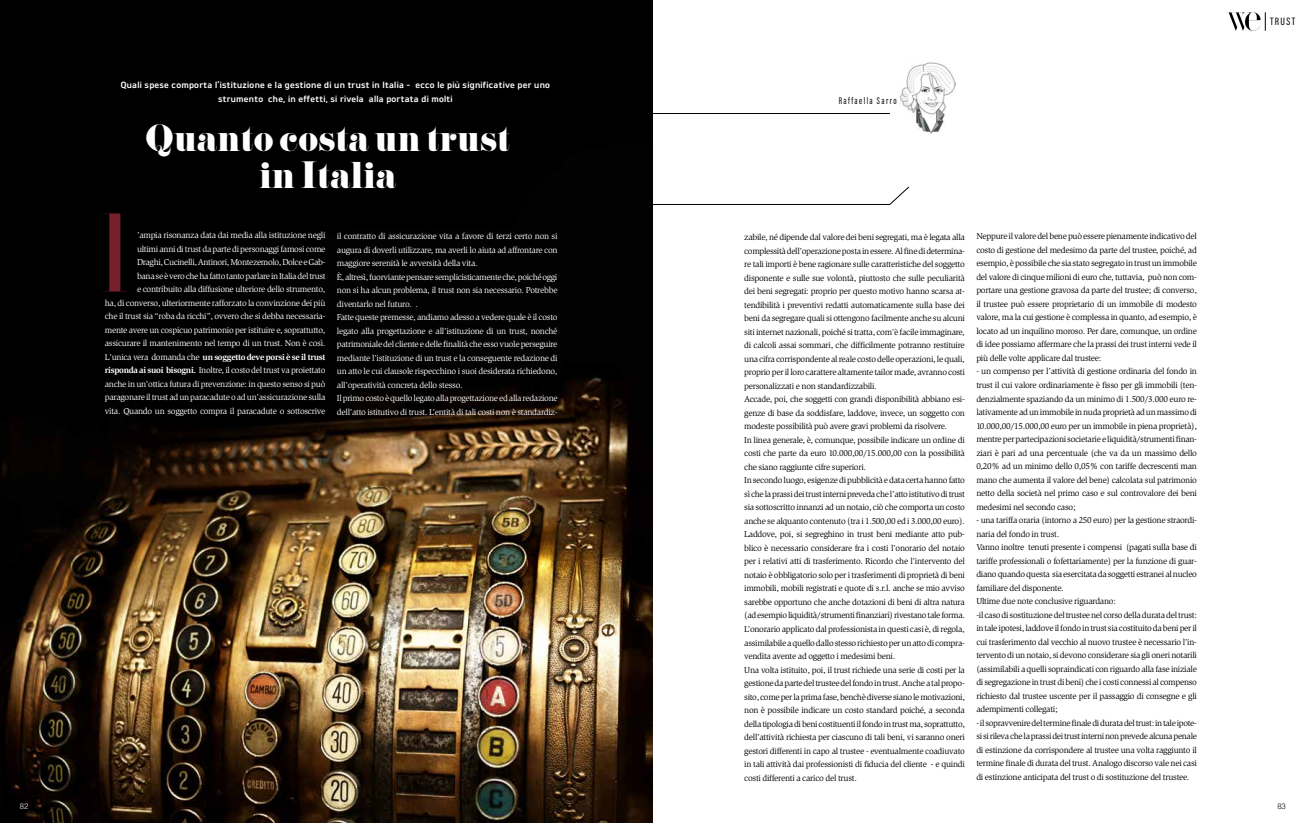
<style>
.page{position:relative;width:1304px;height:823px;background:#fff}
.page>*{position:absolute;margin:0;border:0;box-sizing:border-box;transform-origin:0 0}
.t1{font:500 111.4px "Narziss";color:#76202c}
.t2{font:34px/37px "Pistilli";letter-spacing:-.01em;color:#fff;text-align:center}
.t3{font:11px "Acumin Pro Extra Cond";letter-spacing:.115em;color:#000;scale:1.14 1}
.t4{font:10px "Acumin Pro Extra Cond";letter-spacing:.14em;color:#000}
.t5{font:700 9px/14px "Triumph Brokman";letter-spacing:.03em;color:#fff;text-align:center}
.t6{font:8.8px/13.5px "Slimbach Std";letter-spacing:-.03em;color:#000;text-align:justify}
.t7{font:8.8px/13.5px "Slimbach Std";letter-spacing:-.03em;color:#fff;text-align:right}
.t8{font:300 8px "Helvetica";color:#fff;scale:.95 1}
.t9{font:300 8px "Helvetica";color:#000;scale:.95 1}
.s1{font-weight:700}
</style>
<div class="page">
<img style="left:0;top:0;width:653px;height:822px">
<img style="left:900px;top:62px;width:55px;height:72px">
<hr style="left:107px;top:113px;width:783px;height:1px;background:#000">
<svg style="left:87px;top:95px;width:20px;height:19px"></svg>
<svg style="left:1227px;top:12px;width:39px;height:19px"></svg>
<hr style="left:108px;top:204px;width:782px;height:1px;background:#000">
<svg style="left:889px;top:186px;width:20px;height:19px"></svg>
<p class="t5" style="left:121px;top:77px;width:431px">Quali spese comporta l’istituzione e la gestione di un trust in Italia - ecco le più significative per uno strumento che, in effetti, si rivela alla portata di molti</p>
<h2 class="t2" style="left:145px;top:119px;width:367px">Quanto costa un trust in Italia</h2>
<h1 class="t1" style="left:101px;top:187px;width:29px">l</h1>
<p class="t7" style="left:105px;top:228px;width:222px">’ampia risonanza data dai media alla istituzione negli<br>ultimi anni di trust da parte di personaggi famosi come<br>Draghi, Cucinelli, Antinori, Montezemolo, Dolce e Gab-<br>bana se è vero che ha fatto tanto parlare in Italia del trust<br>e contribuito alla diffusione ulteriore dello strumento,<br>ha, di converso, ulteriormente rafforzato la convinzione dei più che il trust sia “roba da ricchi”, ovvero che si debba necessaria&shy;mente avere un cospicuo patrimonio per istituire e, soprattutto, assicurare il mantenimento nel tempo di un trust. Non è così.<br>L'unica vera domanda che <span class="s1">un soggetto deve porsi è se il trust risponda ai suoi bisogni.</span> Inoltre, il costo del trust va proiettato anche in un’ottica futura di prevenzione: in questo senso si può paragonare il trust ad un paracadute o ad un’assicurazione sulla vita. Quando un soggetto compra il paracadute o sottoscrive</p>
<p class="t7" style="left:337px;top:229px;width:222px;text-align:left">il contratto di assicurazione vita a favore di terzi certo non si augura di doverli utilizzare, ma averli lo aiuta ad affrontare con maggiore serenità le avversità della vita.<br>È, altresì, fuorviante pensare semplicisticamente che, poiché oggi non si ha alcun problema, il trust non sia necessario. Potrebbe diventarlo nel futuro. .<br>Fatte queste premesse, andiamo adesso a vedere quale è il costo legato alla progettazione e all’istituzione di un trust, nonché patrimoniale del cliente e delle finalità che esso vuole perseguire mediante l’istituzione di un trust e la conseguente redazione di un atto le cui clausole rispecchino i suoi desiderata richiedono, all’operatività concreta dello stesso.<br>Il primo costo è quello legato alla progettazione ed alla redazione dell’atto istitutivo di trust. L’entità di tali costi non è standardiz-</p>
<p class="t4" style="left:839px;top:94px;width:59px">Raffaella Sarro</p>
<p class="t6" style="left:744px;top:230px;width:222px;text-align:left">zabile, né dipende dal valore dei beni segregati, ma è legata alla complessità dell’operazione posta in essere. Al fine di determina&shy;re tali importi è bene ragionare sulle caratteristiche del soggetto disponente e sulle sue volontà, piuttosto che sulle peculiarità dei beni segregati: proprio per questo motivo hanno scarsa at&shy;tendibilità i preventivi redatti automaticamente sulla base dei beni da segregare quali si ottengono facilmente anche su alcuni siti internet nazionali, poiché si tratta, com’è facile immaginare, di calcoli assai sommari, che difficilmente potranno restituire una cifra corrispondente al reale costo delle operazioni, le quali, proprio per il loro carattere altamente tailor made, avranno costi personalizzati e non standardizzabili.<br>Accade, poi, che soggetti con grandi disponibilità abbiano esi&shy;genze di base da soddisfare, laddove, invece, un soggetto con modeste possibilità può avere gravi problemi da risolvere.<br>In linea generale, è, comunque, possibile indicare un ordine di costi che parte da euro 10.000,00/15.000,00 con la possibilità che siano raggiunte cifre superiori.<br>In secondo luogo, esigenze di pubblicità e data certa hanno fatto sì che la prassi dei trust interni preveda che l’atto istitutivo di trust sia sottoscritto innanzi ad un notaio, ciò che comporta un costo anche se alquanto contenuto (tra i 1.500,00 ed i 3.000,00 euro).<br>Laddove, poi, si segreghino in trust beni mediante atto pub&shy;blico è necessario considerare fra i costi l’onorario del notaio per i relativi atti di trasferimento. Ricordo che l’intervento del notaio è obbligatorio solo per i trasferimenti di proprietà di beni immobili, mobili registrati e quote di s.r.l. anche se mio avviso sarebbe opportuno che anche dotazioni di beni di altra natura (ad esempio liquidità/strumenti finanziari) rivestano tale forma.<br>L’onorario applicato dal professionista in questi casi è, di regola, assimilabile a quello dallo stesso richiesto per un atto di compra&shy;vendita avente ad oggetto i medesimi beni.<br>Una volta istituito, poi, il trust richiede una serie di costi per la gestione da parte del trustee del fondo in trust. Anche a tal propo&shy;sito, come per la prima fase, benchè diverse siano le motivazioni, non è possibile indicare un costo standard poiché, a seconda della tipologia di beni costituenti il fondo in trust ma, soprattutto, dell’attività richiesta per ciascuno di tali beni, vi saranno oneri gestori differenti in capo al trustee - eventualmente coadiuvato in tali attività dai professionisti di fiducia del cliente - e quindi costi differenti a carico del trust.</p>
<p class="t6" style="left:976px;top:229px;width:222px">Neppure il valore del bene può essere pienamente indicativo del costo di gestione del medesimo da parte del trustee, poiché, ad esempio, è possibile che sia stato segregato in trust un immobile del valore di cinque milioni di euro che, tuttavia, può non com&shy;portare una gestione gravosa da parte del trustee; di converso, il trustee può essere proprietario di un immobile di modesto valore, ma la cui gestione è complessa in quanto, ad esempio, è locato ad un inquilino moroso. Per dare, comunque, un ordine di idee possiamo affermare che la prassi dei trust interni vede il più delle volte applicare dal trustee:</p>
<p class="t6" style="left:976px;top:364px;width:222px">- un compenso per l’attività di gestione ordinaria del fondo in trust il cui valore ordinariamente è fisso per gli immobili (ten&shy;denzialmente spaziando da un minimo di 1.500/3.000 euro re&shy;lativamente ad un immobile in nuda proprietà ad un massimo di 10.000,00/15.000,00 euro per un immobile in piena proprietà), mentre per partecipazioni societarie e liquidità/strumenti finan&shy;ziari è pari ad una percentuale (che va da un massimo dello 0,20% ad un minimo dello 0,05% con tariffe decrescenti man mano che aumenta il valore del bene) calcolata sul patrimonio netto della società nel primo caso e sul controvalore dei beni medesimi nel secondo caso;</p>
<p class="t6" style="left:976px;top:513px;width:222px;text-align:left">- una tariffa oraria (intorno a 250 euro) per la gestione straordi&shy;naria del fondo in trust.<br>Vanno inoltre tenuti presente i compensi (pagati sulla base di tariffe professionali o fofettariamente) per la funzione di guar&shy;diano quando questa sia esercitata da soggetti estranei al nucleo familiare del disponente.<br>Ultime due note conclusive riguardano:<br>-il caso di sostituzione del trustee nel corso della durata del trust: in tale ipotesi, laddove il fondo in trust sia costituito da beni per il cui trasferimento dal vecchio al nuovo trustee è necessario l’in&shy;tervento di un notaio, si devono considerare sia gli oneri notarili (assimilabili a quelli sopraindicati con riguardo alla fase iniziale di segregazione in trust di beni) che i costi connessi al compenso richiesto dal trustee uscente per il passaggio di consegne e gli adempimenti collegati;</p>
<p class="t6" style="left:976px;top:715px;width:222px">- il sopravvenire del termine finale di durata del trust: in tale ipote&shy;si si rileva che la prassi dei trust interni non prevede alcuna penale di estinzione da corrispondere al trustee una volta raggiunto il termine finale di durata del trust. Analogo discorso vale nei casi di estinzione anticipata del trust o di sostituzione del trustee.</p>
<p class="t3" style="left:1270px;top:15px;width:24px">TRUST</p>
<p class="t8" style="left:20px;top:799px;width:10px">82</p>
<p class="t9" style="left:1277px;top:799px;width:10px">83</p>
</div>
